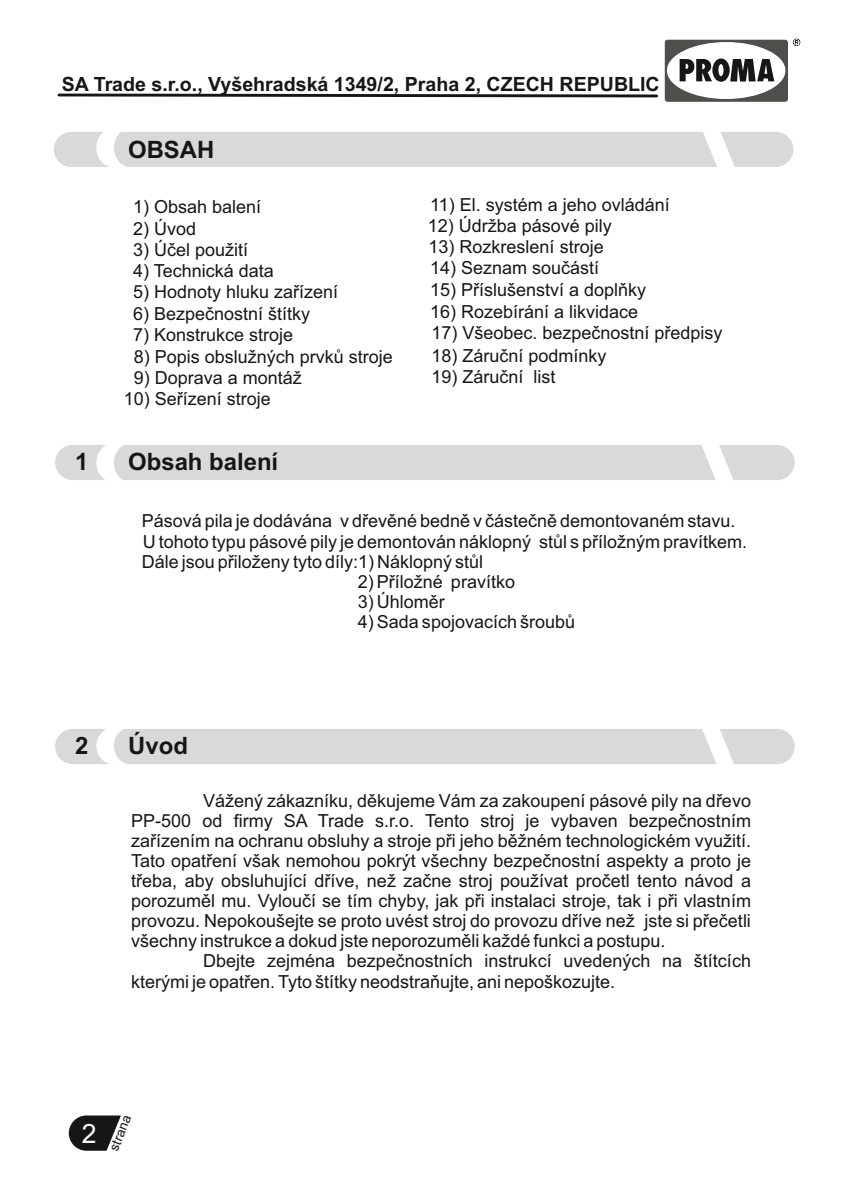
<style>
.page{position:relative;width:842px;height:1191px;background:#fff}
.page>*{position:absolute;margin:0;border:0;box-sizing:border-box;transform-origin:0 0}
.t1{font:26.6px "Arial";color:#fff}
.t2{font:700 23.8px "Arial";color:#151616}
.t3{font:700 19.6px "Arial";color:#151616}
.t4{font:18px/20.2px "Arial";color:#151616}
.t5{font:13.4px "Arial";color:#151616}
</style>
<div class="page">
<div style="left:54px;top:132px;width:739px;height:35px;background:#d9d9da;border-radius:18px"></div>
<div style="left:55px;top:445px;width:740px;height:35px;background:#d9d9da;border-radius:18px"></div>
<svg style="left:96px;top:445px;width:27px;height:35px"></svg>
<div style="left:55px;top:729px;width:740px;height:35px;background:#d9d9da;border-radius:18px"></div>
<svg style="left:96px;top:729px;width:30px;height:35px"></svg>
<svg style="left:703px;top:132px;width:32px;height:35px"></svg>
<svg style="left:701px;top:445px;width:32px;height:35px"></svg>
<svg style="left:702px;top:729px;width:32px;height:35px"></svg>
<svg style="left:69px;top:1115px;width:52px;height:35px"></svg>
<svg style="left:96px;top:132px;width:31px;height:35px"></svg>
<svg style="left:665px;top:39px;width:135px;height:63px"></svg>
<svg style="left:58px;top:94px;width:600px;height:3px"></svg>
<p class="t3" style="left:62px;top:77px;width:599px">SA Trade s.r.o., Vyšehradská 1349/2, Praha 2, CZECH REPUBLIC</p>
<h2 class="t2" style="left:128px;top:141px;width:88px">OBSAH</h2>
<p class="t4" style="left:133px;top:198px;width:130px">1) Obsah balení</p>
<p class="t4" style="left:133px;top:220px;width:65px">2) Úvod</p>
<p class="t4" style="left:133px;top:241px;width:117px">3) Účel použití</p>
<p class="t4" style="left:133px;top:262px;width:142px">4) Technická data</p>
<p class="t4" style="left:133px;top:283px;width:207px">5) Hodnoty hluku zařízení</p>
<p class="t4" style="left:133px;top:305px;width:179px">6) Bezpečnostní štítky</p>
<p class="t4" style="left:133px;top:326px;width:162px">7) Konstrukce stroje</p>
<p class="t4" style="left:134px;top:348px;width:261px">8) Popis obslužných prvků stroje</p>
<p class="t4" style="left:134px;top:369px;width:170px">9) Doprava a montáž</p>
<p class="t4" style="left:124px;top:390px;width:149px">10) Seřízení stroje</p>
<h2 class="t2" style="left:75px;top:453px;width:15px">1</h2>
<h2 class="t2" style="left:128px;top:453px;width:152px">Obsah balení</h2>
<p class="t4" style="left:430px;top:196px;width:241px">11) El. systém a jeho ovládání</p>
<p class="t4" style="left:428px;top:217px;width:186px">12) Údržba pásové pily</p>
<p class="t4" style="left:430px;top:259px;width:171px">14) Seznam součástí</p>
<p class="t4" style="left:430px;top:281px;width:218px">15) Příslušenství a doplňky</p>
<p class="t4" style="left:430px;top:303px;width:210px">16) Rozebírání a likvidace</p>
<p class="t4" style="left:431px;top:325px;width:293px">17) Všeobec. bezpečnostní předpisy</p>
<p class="t4" style="left:431px;top:347px;width:177px">18) Záruční podmínky</p>
<p class="t4" style="left:431px;top:368px;width:126px">19) Záruční list</p>
<p class="t4" style="left:429px;top:238px;width:177px">13) Rozkreslení stroje</p>
<p class="t4" style="left:142px;top:512px;width:607px">Pásová pila je dodávána v dřevěné bedně v částečně demontovaném stavu.<br>U tohoto typu pásové pily je demontován náklopný stůl s příložným pravítkem.<br>Dále jsou přiloženy tyto díly:1) Náklopný stůl</p>
<p class="t4" style="left:358px;top:573px;width:159px">2) Příložné pravítko</p>
<p class="t4" style="left:358px;top:593px;width:89px">3) Úhloměr</p>
<p class="t4" style="left:358px;top:613px;width:219px">4) Sada spojovacích šroubů</p>
<h2 class="t2" style="left:75px;top:736px;width:15px">2</h2>
<h2 class="t2" style="left:128px;top:736px;width:61px">Úvod</h2>
<p class="t4" style="left:131px;top:791px;width:621px;text-align:justify;text-indent:72px">Vážený zákazníku, děkujeme Vám za zakoupení pásové pily na dřevo PP-500 od firmy SA Trade s.r.o. Tento stroj je vybaven bezpečnostním zařízením na ochranu obsluhy a stroje při jeho běžném technologickém využití.<br>Tato opatření však nemohou pokrýt všechny bezpečnostní aspekty a proto je třeba, aby obsluhující dříve, než začne stroj používat pročetl tento návod a porozuměl mu. Vyloučí se tím chyby, jak při instalaci stroje, tak i při vlastním provozu. Nepokoušejte se proto uvést stroj do provozu dříve než jste si přečetli všechny instrukce a dokud jste neporozuměli každé funkci a postupu.</p>
<p class="t4" style="left:131px;top:952px;width:621px;text-indent:72px">Dbejte zejména bezpečnostních instrukcí uvedených na štítcích kterými je opatřen. Tyto štítky neodstraňujte, ani nepoškozujte.</p>
<h1 class="t1" style="left:82px;top:1123px;width:16px">2</h1>
<p class="t5" style="left:109px;top:1148px;width:39px;rotate:-68deg">strana</p>
</div>
